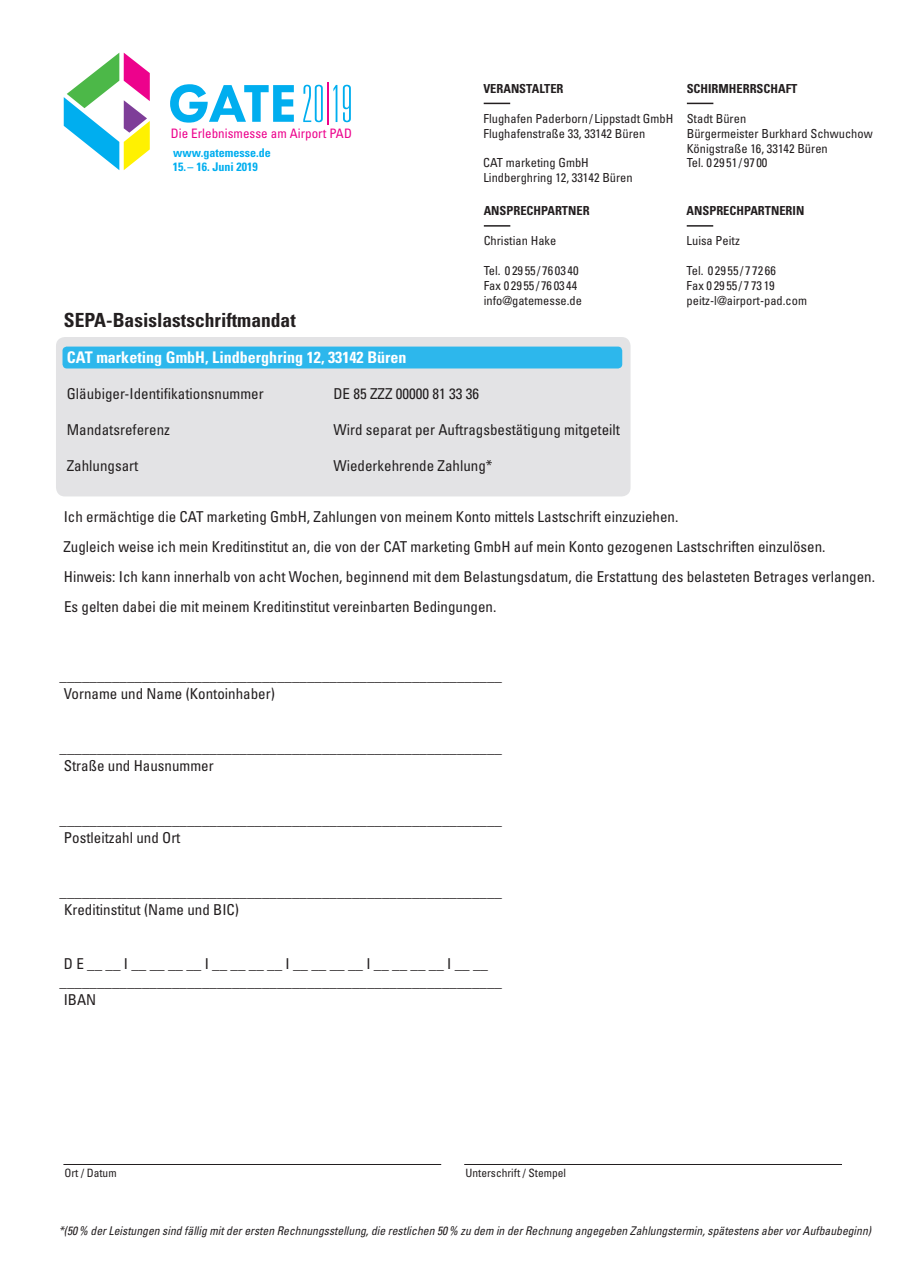
<style>
.page{position:relative;width:910px;height:1280px;background:#fff}
.page>*{position:absolute;margin:0;border:0;box-sizing:border-box;transform-origin:0 0}
.t1{font:100 ultra-condensed 51.45px "Univers";color:#00aeef}
.t2{font:700 condensed 19.5px "Univers";color:#231f20}
.t3{font:700 condensed 16.05px "Univers";color:#fff}
.t4{font:condensed 15px/18px "Univers";color:#231f20}
.t5{font:condensed 13.05px "Univers";letter-spacing:.005em;color:#ed028c}
.t6{font:condensed 12.45px/15px "Univers";color:#231f20}
.t7{font:700 condensed 12.45px "Univers";color:#231f20}
.t8{font:italic condensed 12px "Univers";color:#231f20}
.t9{font:700 condensed 12px "Univers";color:#00aeef}
.t10{font:condensed 11.4px "Univers";color:#231f20}
</style>
<div class="page">
<div style="left:56px;top:337px;width:575px;height:159px;background:#e3e3e5;border-radius:9px"></div>
<div style="left:63px;top:347px;width:559px;height:21px;background:#2db7ec;border-radius:4px"></div>
<hr style="left:63px;top:1164px;width:378px;height:1px;background:#231f20">
<hr style="left:464px;top:1164px;width:378px;height:1px;background:#231f20">
<hr style="left:328px;top:82px;width:1px;height:43px;background:#ed028c">
<svg style="left:64px;top:53px;width:86px;height:117px"></svg>
<svg style="left:170px;top:84px;width:124px;height:39px"></svg>
<svg style="left:484px;top:103px;width:26px;height:1px"></svg>
<svg style="left:687px;top:103px;width:26px;height:1px"></svg>
<hr style="left:687px;top:225px;width:26px;height:2px;background:#231f20">
<hr style="left:484px;top:225px;width:26px;height:2px;background:#231f20">
<h1 class="t1" style="left:302px;top:78px;width:47px">20 19</h1>
<p class="t5" style="left:171px;top:125px;width:183px">Die Erlebnismesse am Airport PAD</p>
<p class="t9" style="left:173px;top:146px;width:99px">www.gatemesse.de</p>
<p class="t9" style="left:173px;top:160px;width:87px">15. – 16. Juni 2019</p>
<p class="t7" style="left:483px;top:81px;width:82px">VERANSTALTER</p>
<p class="t6" style="left:483px;top:110px;width:191px">Flughafen Paderborn / Lippstadt GmbH<br>Flughafenstraße 33, 33142 Büren</p>
<p class="t6" style="left:483px;top:155px;width:151px">CAT marketing GmbH<br>Lindberghring 12, 33142 Büren</p>
<p class="t7" style="left:484px;top:203px;width:107px">ANSPRECHPARTNER</p>
<p class="t6" style="left:484px;top:233px;width:74px">Christian Hake</p>
<p class="t6" style="left:484px;top:263px;width:100px">Tel. 0 29 55 / 76 03 40<br>Fax 0 29 55 / 76 03 44 info@gatemesse.de</p>
<p class="t7" style="left:687px;top:81px;width:112px">SCHIRMHERRSCHAFT</p>
<p class="t6" style="left:687px;top:111px;width:188px">Stadt Büren<br>Bürgermeister Burkhard Schwuchow<br>Königstraße 16, 33142 Büren<br>Tel. 0 29 51 / 97 00</p>
<p class="t7" style="left:687px;top:203px;width:119px">ANSPRECHPARTNERIN</p>
<p class="t6" style="left:687px;top:233px;width:55px">Luisa Peitz</p>
<p class="t6" style="left:687px;top:263px;width:122px">Tel. 0 29 55 / 7 72 66<br>Fax 02955/77319 peitz-l@airport-pad.com</p>
<h2 class="t2" style="left:64px;top:308px;width:233px">SEPA-Basislastschriftmandat</h2>
<p class="t3" style="left:67px;top:347px;width:341px">CAT marketing GmbH, Lindberghring 12, 33142 Büren</p>
<p class="t4" style="left:67px;top:384px;width:198px">Gläubiger-Identifikationsnummer</p>
<p class="t4" style="left:333px;top:384px;width:147px">DE 85 ZZZ 00000 81 33 36</p>
<p class="t4" style="left:67px;top:420px;width:105px">Mandatsreferenz</p>
<p class="t4" style="left:333px;top:420px;width:288px">Wird separat per Auftragsbestätigung mitgeteilt</p>
<p class="t4" style="left:67px;top:456px;width:73px">Zahlungsart</p>
<p class="t4" style="left:333px;top:456px;width:161px">Wiederkehrende Zahlung*</p>
<p class="t4" style="left:63px;top:501px;width:813px;line-height:30px">Ich ermächtige die CAT marketing GmbH, Zahlungen von meinem Konto mittels Lastschrift einzuziehen.<br>Zugleich weise ich mein Kreditinstitut an, die von der CAT marketing GmbH auf mein Konto gezogenen Lastschriften einzulösen.<br>Hinweis: Ich kann innerhalb von acht Wochen, beginnend mit dem Belastungsdatum, die Erstattung des belasteten Betrages verlangen.<br>Es gelten dabei die mit meinem Kreditinstitut vereinbarten Bedingungen.</p>
<p class="t4" style="left:60px;top:666px;width:444px">___________________________________________________________<br>Vorname und Name (Kontoinhaber)</p>
<p class="t4" style="left:60px;top:738px;width:444px">___________________________________________________________<br>Straße und Hausnummer</p>
<p class="t4" style="left:60px;top:810px;width:444px">___________________________________________________________<br>Postleitzahl und Ort</p>
<p class="t4" style="left:64px;top:882px;width:439px;text-indent:-4px">___________________________________________________________<br>Kreditinstitut (Name und BIC)</p>
<p class="t4" style="left:60px;top:954px;width:444px">D E __ __ I __ __ __ __ I __ __ __ __ I __ __ __ __ I __ __ __ __ I __ __ ___________________________________________________________<br>IBAN</p>
<p class="t10" style="left:64px;top:1166px;width:54px">Ort / Datum</p>
<p class="t10" style="left:465px;top:1166px;width:102px">Unterschrift / Stempel</p>
<p class="t8" style="left:59px;top:1223px;width:814px">*(50% der Leistungen sind fällig mit der ersten Rechnungsstellung, die restlichen 50% zu dem in der Rechnung angegeben Zahlungstermin, spätestens aber vor Aufbaubeginn)</p>
</div>
